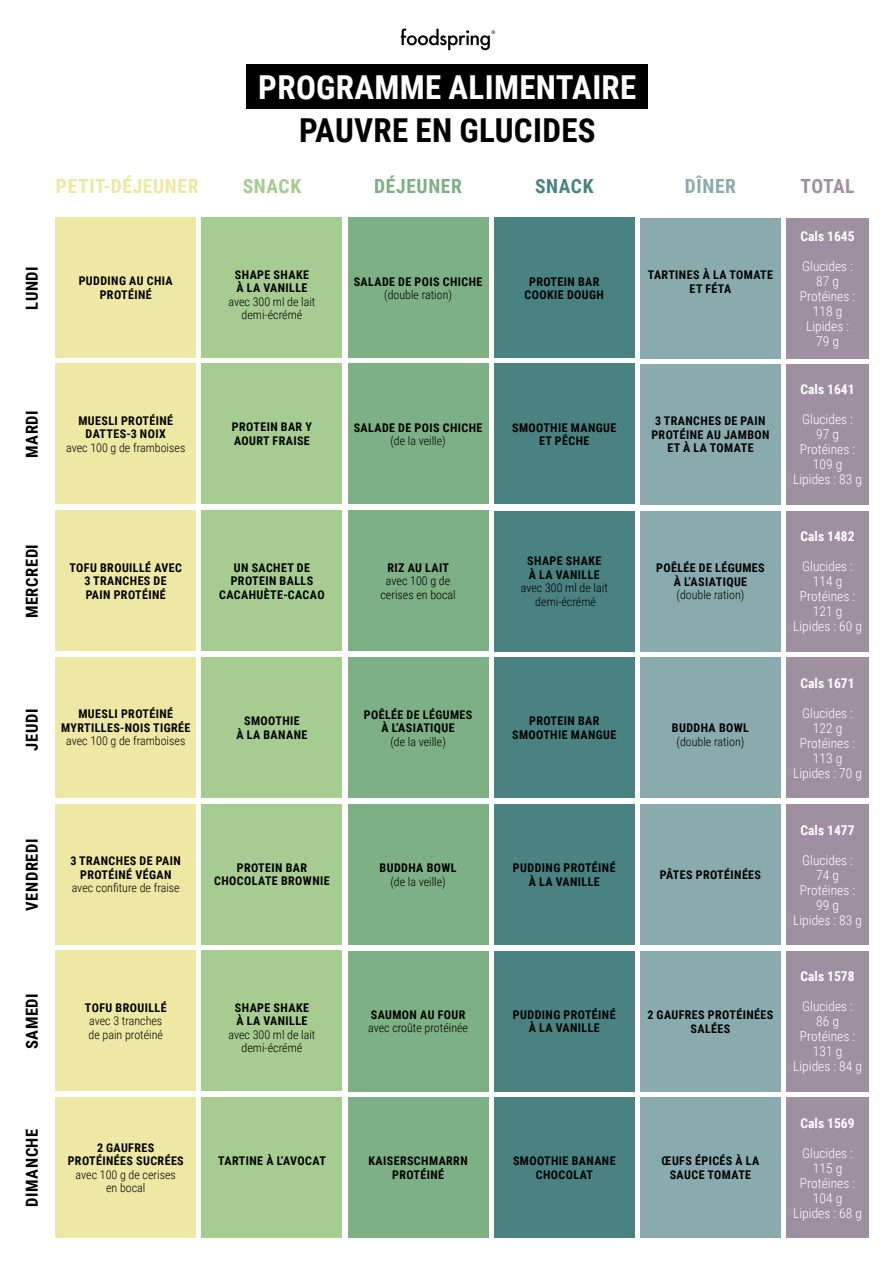
<style>
.page{position:relative;width:893px;height:1263px;background:#fff}
.page>*{position:absolute;margin:0;border:0;box-sizing:border-box;transform-origin:0 0}
.t1{font:700 33px "Roboto Condensed";letter-spacing:.01em;color:#fff}
.t2{font:700 33px "Roboto Condensed";letter-spacing:.01em;color:#000}
.t3{font:700 19.5px "Roboto Condensed";letter-spacing:.035em;color:#ede8a3}
.t4{font:700 19.5px "Roboto Condensed";letter-spacing:.035em;color:#7db085}
.t5{font:700 19.5px "Roboto Condensed";letter-spacing:.03em;color:#a6cc91}
.t6{font:700 19.5px "Roboto Condensed";letter-spacing:.03em;color:#4a8282}
.t7{font:700 19.5px "Roboto Condensed";letter-spacing:.03em;color:#8aabad}
.t8{font:700 19.5px "Roboto Condensed";letter-spacing:.005em;color:#9e8fa1}
.t9{font:700 16.5px "Roboto Condensed";letter-spacing:.035em;color:#000}
.t10{font:300 13.5px/15px "Roboto Condensed";color:#fff;text-align:center}
.t11{font:700 13.5px "Roboto Condensed";color:#fff}
.t12{font:700 12px/13.5px "Roboto Condensed";letter-spacing:.035em;color:#000;text-align:center}
.t13{font:300 12px/13.5px "Roboto Condensed";color:#000;text-align:center}
</style>
<div class="page">
<svg style="left:401px;top:28px;width:94px;height:22px"></svg>
<div style="left:247px;top:64px;width:401px;height:44px;background:#000"></div>
<div style="left:56px;top:511px;width:140px;height:140px;background:#ede8a3"></div>
<div style="left:202px;top:511px;width:140px;height:140px;background:#a6cc91"></div>
<div style="left:348px;top:511px;width:140px;height:140px;background:#7db085"></div>
<div style="left:494px;top:511px;width:140px;height:140px;background:#4a8282"></div>
<div style="left:640px;top:511px;width:141px;height:140px;background:#8aabad"></div>
<div style="left:786px;top:511px;width:83px;height:140px;background:#9e8fa1"></div>
<div style="left:56px;top:657px;width:140px;height:141px;background:#ede8a3"></div>
<div style="left:202px;top:657px;width:140px;height:141px;background:#a6cc91"></div>
<div style="left:348px;top:657px;width:140px;height:141px;background:#7db085"></div>
<div style="left:494px;top:657px;width:140px;height:141px;background:#4a8282"></div>
<div style="left:640px;top:658px;width:141px;height:140px;background:#8aabad"></div>
<div style="left:786px;top:658px;width:83px;height:140px;background:#9e8fa1"></div>
<div style="left:56px;top:804px;width:140px;height:140px;background:#ede8a3"></div>
<div style="left:56px;top:951px;width:140px;height:140px;background:#ede8a3"></div>
<div style="left:56px;top:1097px;width:140px;height:140px;background:#ede8a3"></div>
<div style="left:202px;top:804px;width:140px;height:140px;background:#a6cc91"></div>
<div style="left:202px;top:951px;width:140px;height:140px;background:#a6cc91"></div>
<div style="left:202px;top:1097px;width:140px;height:140px;background:#a6cc91"></div>
<div style="left:348px;top:804px;width:140px;height:140px;background:#7db085"></div>
<div style="left:348px;top:951px;width:140px;height:140px;background:#7db085"></div>
<div style="left:348px;top:1097px;width:140px;height:140px;background:#7db085"></div>
<div style="left:494px;top:804px;width:140px;height:141px;background:#4a8282"></div>
<div style="left:494px;top:951px;width:140px;height:140px;background:#4a8282"></div>
<div style="left:494px;top:1097px;width:140px;height:141px;background:#4a8282"></div>
<div style="left:640px;top:804px;width:141px;height:141px;background:#8aabad"></div>
<div style="left:640px;top:951px;width:141px;height:140px;background:#8aabad"></div>
<div style="left:640px;top:1097px;width:141px;height:141px;background:#8aabad"></div>
<div style="left:786px;top:804px;width:83px;height:141px;background:#9e8fa1"></div>
<div style="left:786px;top:951px;width:83px;height:140px;background:#9e8fa1"></div>
<div style="left:786px;top:1097px;width:83px;height:141px;background:#9e8fa1"></div>
<div style="left:56px;top:217px;width:140px;height:141px;background:#ede8a3"></div>
<div style="left:202px;top:217px;width:140px;height:141px;background:#a6cc91"></div>
<div style="left:348px;top:218px;width:140px;height:140px;background:#7db085"></div>
<div style="left:494px;top:218px;width:140px;height:140px;background:#4a8282"></div>
<div style="left:640px;top:218px;width:141px;height:140px;background:#8aabad"></div>
<div style="left:786px;top:218px;width:83px;height:140px;background:#9e8fa1"></div>
<div style="left:56px;top:363px;width:140px;height:141px;background:#ede8a3"></div>
<div style="left:202px;top:363px;width:140px;height:141px;background:#a6cc91"></div>
<div style="left:348px;top:364px;width:140px;height:140px;background:#7db085"></div>
<div style="left:494px;top:364px;width:140px;height:140px;background:#4a8282"></div>
<div style="left:640px;top:364px;width:141px;height:140px;background:#8aabad"></div>
<div style="left:786px;top:364px;width:83px;height:140px;background:#9e8fa1"></div>
<h1 class="t1" style="left:258px;top:64px;width:380px">PROGRAMME ALIMENTAIRE</h1>
<h1 class="t2" style="left:299px;top:107px;width:298px">PAUVRE EN GLUCIDES</h1>
<h2 class="t3" style="left:56px;top:172px;width:144px">PETIT-DÉJEUNER</h2>
<h2 class="t5" style="left:243px;top:172px;width:60px">SNACK</h2>
<h2 class="t4" style="left:374px;top:172px;width:89px">DÉJEUNER</h2>
<h2 class="t6" style="left:535px;top:172px;width:60px">SNACK</h2>
<h2 class="t7" style="left:685px;top:172px;width:53px">DÎNER</h2>
<h3 class="t9" style="left:20px;top:310px;width:45px;rotate:-90deg">LUNDI</h3>
<p class="t12" style="left:79px;top:274px;width:96px">PUDDING AU CHIA<br>PROTÉINÉ</p>
<p class="t12" style="left:235px;top:267px;width:76px;text-align:left">SHAPE SHAKE<br>À LA VANILLE</p>
<p class="t13" style="left:228px;top:294px;width:89px">avec 300 ml de lait demi-écrémé</p>
<p class="t12" style="left:354px;top:274px;width:130px">SALADE DE POIS CHICHE</p>
<p class="t13" style="left:384px;top:288px;width:69px">(double ration)</p>
<p class="t12" style="left:525px;top:274px;width:81px">PROTEIN BAR<br>COOKIE DOUGH</p>
<p class="t12" style="left:648px;top:268px;width:127px">TARTINES À LA TOMATE<br>ET FÉTA</p>
<h3 class="t9" style="left:20px;top:458px;width:49px;rotate:-90deg">MARDI</h3>
<p class="t12" style="left:78px;top:413px;width:96px">MUESLI PROTÉINÉ<br>DATTES-3 NOIX</p>
<p class="t13" style="left:66px;top:440px;width:121px">avec 100 g de framboises</p>
<p class="t12" style="left:232px;top:420px;width:82px;text-align:left">PROTEIN BAR Y<br>AOURT FRAISE</p>
<p class="t12" style="left:354px;top:420px;width:130px">SALADE DE POIS CHICHE</p>
<p class="t13" style="left:390px;top:433px;width:57px">(de la veille)</p>
<p class="t12" style="left:512px;top:420px;width:106px">SMOOTHIE MANGUE<br>ET PÊCHE</p>
<p class="t12" style="left:651px;top:414px;width:120px">3 TRANCHES DE PAIN<br>PROTÉINE AU JAMBON<br>ET À LA TOMATE</p>
<h3 class="t9" style="left:20px;top:618px;width:76px;rotate:-90deg">MERCREDI</h3>
<p class="t12" style="left:70px;top:560px;width:114px">TOFU BROUILLÉ AVEC<br>3 TRANCHES DE<br>PAIN PROTÉINÉ</p>
<p class="t12" style="left:219px;top:560px;width:107px">UN SACHET DE<br>PROTEIN BALLS<br>CACAHUÈTE-CACAO</p>
<p class="t12" style="left:387px;top:560px;width:63px">RIZ AU LAIT</p>
<p class="t13" style="left:380px;top:574px;width:77px">avec 100 g de cerises en bocal</p>
<p class="t12" style="left:527px;top:554px;width:76px;text-align:left">SHAPE SHAKE<br>À LA VANILLE</p>
<p class="t13" style="left:521px;top:581px;width:89px">avec 300 ml de lait demi-écrémé</p>
<p class="t12" style="left:656px;top:561px;width:110px">POÊLÉE DE LÉGUMES<br>À L’ASIATIQUE</p>
<p class="t13" style="left:676px;top:588px;width:69px">(double ration)</p>
<h3 class="t9" style="left:20px;top:751px;width:43px;rotate:-90deg">JEUDI</h3>
<p class="t12" style="left:61px;top:707px;width:131px">MUESLI PROTÉINÉ<br>MYRTILLES-NOIS TIGRÉE</p>
<p class="t13" style="left:66px;top:734px;width:121px">avec 100 g de framboises</p>
<p class="t12" style="left:236px;top:714px;width:72px">SMOOTHIE<br>À LA BANANE</p>
<p class="t12" style="left:364px;top:707px;width:110px">POÊLÉE DE LÉGUMES<br>À L’ASIATIQUE</p>
<p class="t13" style="left:390px;top:734px;width:57px">(de la veille)</p>
<h3 class="t9" style="left:20px;top:911px;width:74px;rotate:-90deg">VENDREDI</h3>
<p class="t12" style="left:71px;top:854px;width:112px">3 TRANCHES DE PAIN<br>PROTÉINÉ VÉGAN</p>
<p class="t13" style="left:72px;top:881px;width:110px">avec confiture de fraise</p>
<p class="t12" style="left:214px;top:860px;width:117px">PROTEIN BAR<br>CHOCOLATE BROWNIE</p>
<h3 class="t9" style="left:20px;top:1049px;width:58px;rotate:-90deg">SAMEDI</h3>
<p class="t12" style="left:85px;top:1000px;width:83px">TOFU BROUILLÉ</p>
<p class="t13" style="left:89px;top:1014px;width:76px;text-align:left">avec 3 tranches de pain protéiné</p>
<h3 class="t9" style="left:20px;top:1207px;width:80px;rotate:-90deg">DIMANCHE</h3>
<p class="t12" style="left:68px;top:1140px;width:118px">2 GAUFRES<br>PROTÉINÉES SUCRÉES</p>
<p class="t13" style="left:76px;top:1167px;width:102px">avec 100 g de cerises en bocal</p>
<p class="t12" style="left:235px;top:1000px;width:76px;text-align:left">SHAPE SHAKE<br>À LA VANILLE</p>
<p class="t13" style="left:228px;top:1027px;width:89px">avec 300 ml de lait demi-écrémé</p>
<p class="t12" style="left:218px;top:1153px;width:109px">TARTINE À L’AVOCAT</p>
<p class="t12" style="left:380px;top:860px;width:79px">BUDDHA BOWL</p>
<p class="t13" style="left:390px;top:874px;width:57px">(de la veille)</p>
<p class="t12" style="left:371px;top:1007px;width:96px">SAUMON AU FOUR</p>
<p class="t13" style="left:368px;top:1021px;width:101px">avec croûte protéinée</p>
<p class="t12" style="left:368px;top:1154px;width:101px">KAISERSCHMARRN<br>PROTÉINÉ</p>
<p class="t12" style="left:512px;top:714px;width:106px">PROTEIN BAR<br>SMOOTHIE MANGUE</p>
<p class="t12" style="left:672px;top:721px;width:79px">BUDDHA BOWL</p>
<p class="t13" style="left:676px;top:734px;width:69px">(double ration)</p>
<p class="t12" style="left:513px;top:861px;width:104px">PUDDING PROTÉINÉ<br>À LA VANILLE</p>
<p class="t12" style="left:660px;top:868px;width:103px">PÂTES PROTÉINÉES</p>
<p class="t12" style="left:513px;top:1007px;width:104px">PUDDING PROTÉINÉ<br>À LA VANILLE</p>
<p class="t12" style="left:647px;top:1007px;width:127px">2 GAUFRES PROTÉINÉES<br>SALÉES</p>
<p class="t12" style="left:513px;top:1154px;width:104px">SMOOTHIE BANANE<br>CHOCOLAT</p>
<p class="t12" style="left:661px;top:1154px;width:99px">ŒUFS ÉPICÉS À LA<br>SAUCE TOMATE</p>
<h2 class="t8" style="left:800px;top:172px;width:56px">TOTAL</h2>
<p class="t11" style="left:801px;top:226px;width:56px">Cals 1645</p>
<p class="t10" style="left:800px;top:258px;width:57px">Glucides :<br>87 g<br>Protéines :<br>118 g<br>Lipides :<br>79 g</p>
<p class="t11" style="left:801px;top:380px;width:56px">Cals 1641</p>
<p class="t10" style="left:793px;top:411px;width:70px">Glucides :<br>97 g<br>Protéines :<br>109 g<br>Lipides : 83 g</p>
<p class="t11" style="left:801px;top:527px;width:56px">Cals 1482</p>
<p class="t10" style="left:793px;top:558px;width:70px">Glucides :<br>114 g<br>Protéines :<br>121 g<br>Lipides : 60 g</p>
<p class="t11" style="left:801px;top:674px;width:56px">Cals 1671</p>
<p class="t10" style="left:793px;top:705px;width:70px">Glucides :<br>122 g<br>Protéines :<br>113 g<br>Lipides : 70 g</p>
<p class="t11" style="left:801px;top:820px;width:56px">Cals 1477</p>
<p class="t10" style="left:793px;top:852px;width:70px">Glucides :<br>74 g<br>Protéines :<br>99 g<br>Lipides : 83 g</p>
<p class="t11" style="left:801px;top:967px;width:56px">Cals 1578</p>
<p class="t10" style="left:793px;top:998px;width:70px">Glucides :<br>86 g<br>Protéines :<br>131 g<br>Lipides : 84 g</p>
<p class="t11" style="left:801px;top:1113px;width:56px">Cals 1569</p>
<p class="t10" style="left:793px;top:1145px;width:70px">Glucides :<br>115 g<br>Protéines :<br>104 g<br>Lipides : 68 g</p>
</div>
